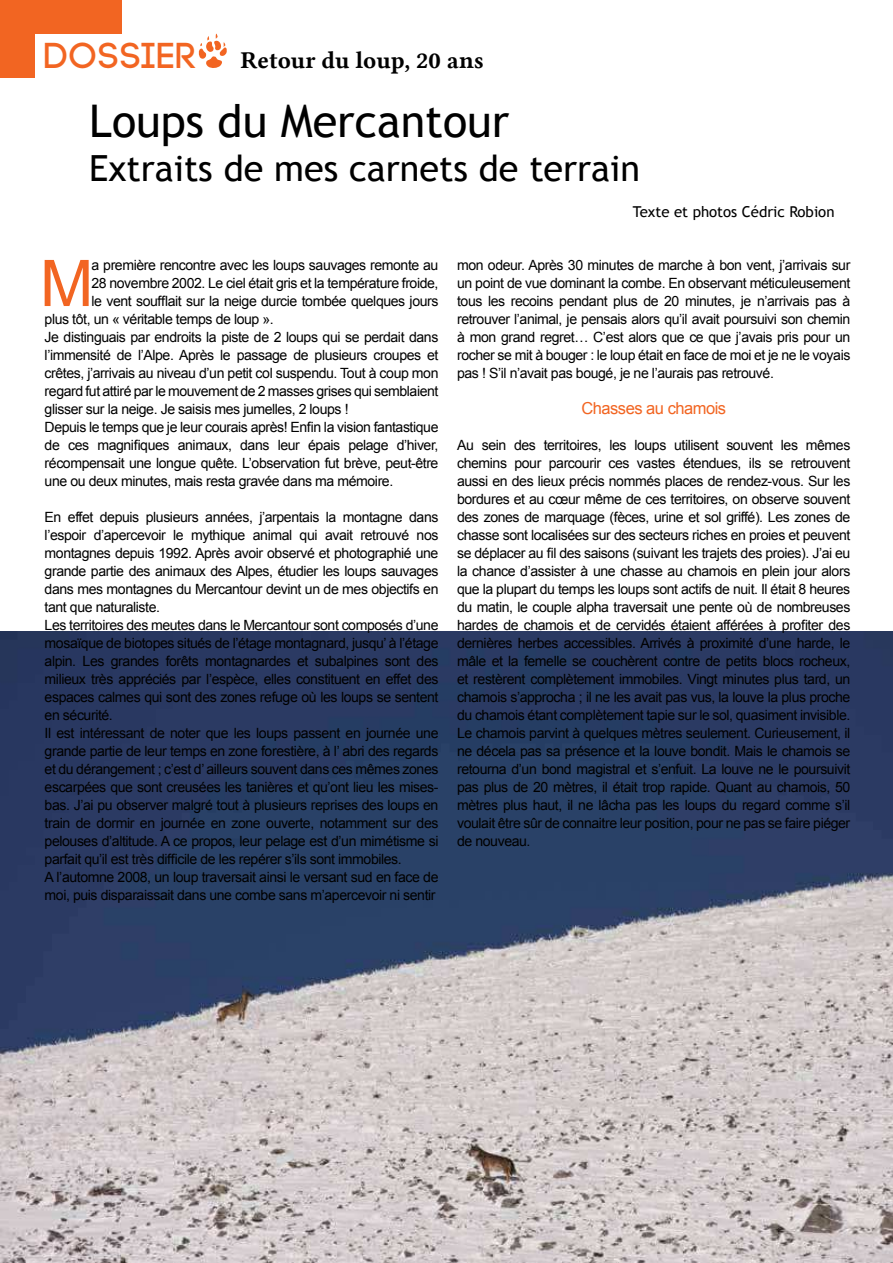
<style>
.page{position:relative;width:893px;height:1263px;background:#fff}
.page>*{position:absolute;margin:0;border:0;box-sizing:border-box;transform-origin:0 0}
.t1{font:64.35px "Arial";color:#f26522}
.t2{font:45px "Trebuchet MS";color:#000}
.t3{font:36px "Trebuchet MS";color:#000}
.t4{font:700 36px "Code";letter-spacing:.05em;color:#f26522}
.t5{font:24px "Lin Libertine B";color:#000}
.t6{font:16.5px "Arial";letter-spacing:-.03em;color:#f26522}
.t7{font:15px "Trebuchet MS";color:#000}
.t8{font:14.1px/18px "Arial";letter-spacing:-.03em;color:#000;text-align:justify}
</style>
<div class="page">
<div style="left:0;top:0;width:35px;height:78px;background:#f26522"></div>
<div style="left:0;top:0;width:121px;height:34px;background:#f26522"></div>
<svg style="left:198px;top:34px;width:29px;height:34px"></svg>
<img style="left:0;top:631px;width:893px;height:632px">
<h3 class="t4" style="left:45px;top:34px;width:152px">DOSSIER</h3>
<h3 class="t5" style="left:240px;top:51px;width:245px">Retour du loup, 20 ans</h3>
<h2 class="t2" style="left:89px;top:102px;width:421px">Loups du Mercantour</h2>
<h3 class="t3" style="left:89px;top:152px;width:552px">Extraits de mes carnets de terrain</h3>
<p class="t7" style="left:633px;top:205px;width:203px">Texte et photos Cédric Robion</p>
<h1 class="t1" style="left:40px;top:259px;width:55px">M</h1>
<p class="t8" style="left:92px;top:257px;width:348px">a première rencontre avec les loups sauvages remonte au</p>
<p class="t8" style="left:92px;top:275px;width:348px">28 novembre 2002. Le ciel était gris et la température froide,</p>
<p class="t8" style="left:92px;top:292px;width:348px">le vent souf昀氀ait sur la neige durcie tombée quelques jours</p>
<p class="t8" style="left:45px;top:311px;width:231px">plus tôt, un « véritable temps de loup ».</p>
<p class="t8" style="left:45px;top:329px;width:395px">Je distinguais par endroits la piste de 2 loups qui se perdait dans</p>
<p class="t8" style="left:45px;top:347px;width:395px">l’immensité de l’Alpe. Après le passage de plusieurs croupes et</p>
<p class="t8" style="left:45px;top:365px;width:395px">crêtes, j’arrivais au niveau d’un petit col suspendu. Tout à coup mon</p>
<p class="t8" style="left:45px;top:383px;width:395px">regard fut attiré par le mouvement de 2 masses grises qui semblaient</p>
<p class="t8" style="left:45px;top:401px;width:305px">glisser sur la neige. Je saisis mes jumelles, 2 loups !</p>
<p class="t8" style="left:45px;top:418px;width:395px">Depuis le temps que je leur courais après! En昀椀n la vision fantastique</p>
<p class="t8" style="left:45px;top:436px;width:395px">de ces magni昀椀ques animaux, dans leur épais pelage d’hiver,</p>
<p class="t8" style="left:45px;top:455px;width:395px">récompensait une longue quête. L’observation fut brève, peut-être</p>
<p class="t8" style="left:45px;top:473px;width:350px">une ou deux minutes, mais resta gravée dans ma mémoire.</p>
<p class="t8" style="left:45px;top:509px;width:395px;text-align:left">En effet depuis plusieurs années, j’arpentais la montagne dans l’espoir d’apercevoir le mythique animal qui avait retrouvé nos montagnes depuis 1992. Après avoir observé et photographié une grande partie des animaux des Alpes, étudier les loups sauvages dans mes montagnes du Mercantour devint un de mes objectifs en tant que naturaliste.<br>Les territoires des meutes dans le Mercantour sont composés d’une mosaïque de biotopes situés de l’étage montagnard, jusqu’ à l’étage alpin. Les grandes forêts montagnardes et subalpines sont des milieux très appréciés par l’espèce, elles constituent en effet des espaces calmes qui sont des zones refuge où les loups se sentent en sécurité.<br>Il est intéressant de noter que les loups passent en journée une grande partie de leur temps en zone forestière, à l’ abri des regards et du dérangement ; c’est d’ ailleurs souvent dans ces mêmes zones escarpées que sont creusées les tanières et qu’ont lieu les mises&shy;bas. J’ai pu observer malgré tout à plusieurs reprises des loups en train de dormir en journée en zone ouverte, notamment sur des pelouses d’altitude. A ce propos, leur pelage est d’un mimétisme si parfait qu’il est très dif昀椀cile de les repérer s’ils sont immobiles.<br>A l’automne 2008, un loup traversait ainsi le versant sud en face de moi, puis disparaissait dans une combe sans m’apercevoir ni sentir</p>
<p class="t8" style="left:457px;top:257px;width:395px">mon odeur. Après 30 minutes de marche à bon vent, j’arrivais sur un point de vue dominant la combe. En observant méticuleusement tous les recoins pendant plus de 20 minutes, je n’arrivais pas à retrouver l’animal, je pensais alors qu’il avait poursuivi son chemin à mon grand regret… C’est alors que ce que j’avais pris pour un rocher se mit à bouger : le loup était en face de moi et je ne le voyais pas ! S’il n’avait pas bougé, je ne l’aurais pas retrouvé.</p>
<p class="t6" style="left:581px;top:402px;width:146px">Chasses au chamois</p>
<p class="t8" style="left:457px;top:437px;width:395px">Au sein des territoires, les loups utilisent souvent les mêmes chemins pour parcourir ces vastes étendues, ils se retrouvent aussi en des lieux précis nommés places de rendez-vous. Sur les bordures et au cœur même de ces territoires, on observe souvent des zones de marquage (fèces, urine et sol griffé). Les zones de chasse sont localisées sur des secteurs riches en proies et peuvent se déplacer au 昀椀l des saisons (suivant les trajets des proies). J’ai eu la chance d’assister à une chasse au chamois en plein jour alors que la plupart du temps les loups sont actifs de nuit. Il était 8 heures du matin, le couple alpha traversait une pente où de nombreuses hardes de chamois et de cervidés étaient afférées à pro昀椀ter des dernières herbes accessibles. Arrivés à proximité d’une harde, le mâle et la femelle se couchèrent contre de petits blocs rocheux, et restèrent complètement immobiles. Vingt minutes plus tard, un chamois s’approcha ; il ne les avait pas vus, la louve la plus proche du chamois étant complètement tapie sur le sol, quasiment invisible.<br>Le chamois parvint à quelques mètres seulement. Curieusement, il ne décela pas sa présence et la louve bondit. Mais le chamois se retourna d’un bond magistral et s’enfuit. La louve ne le poursuivit pas plus de 20 mètres, il était trop rapide. Quant au chamois, 50 mètres plus haut, il ne lâcha pas les loups du regard comme s’il voulait être sûr de connaitre leur position, pour ne pas se faire piéger de nouveau.</p>
</div>
